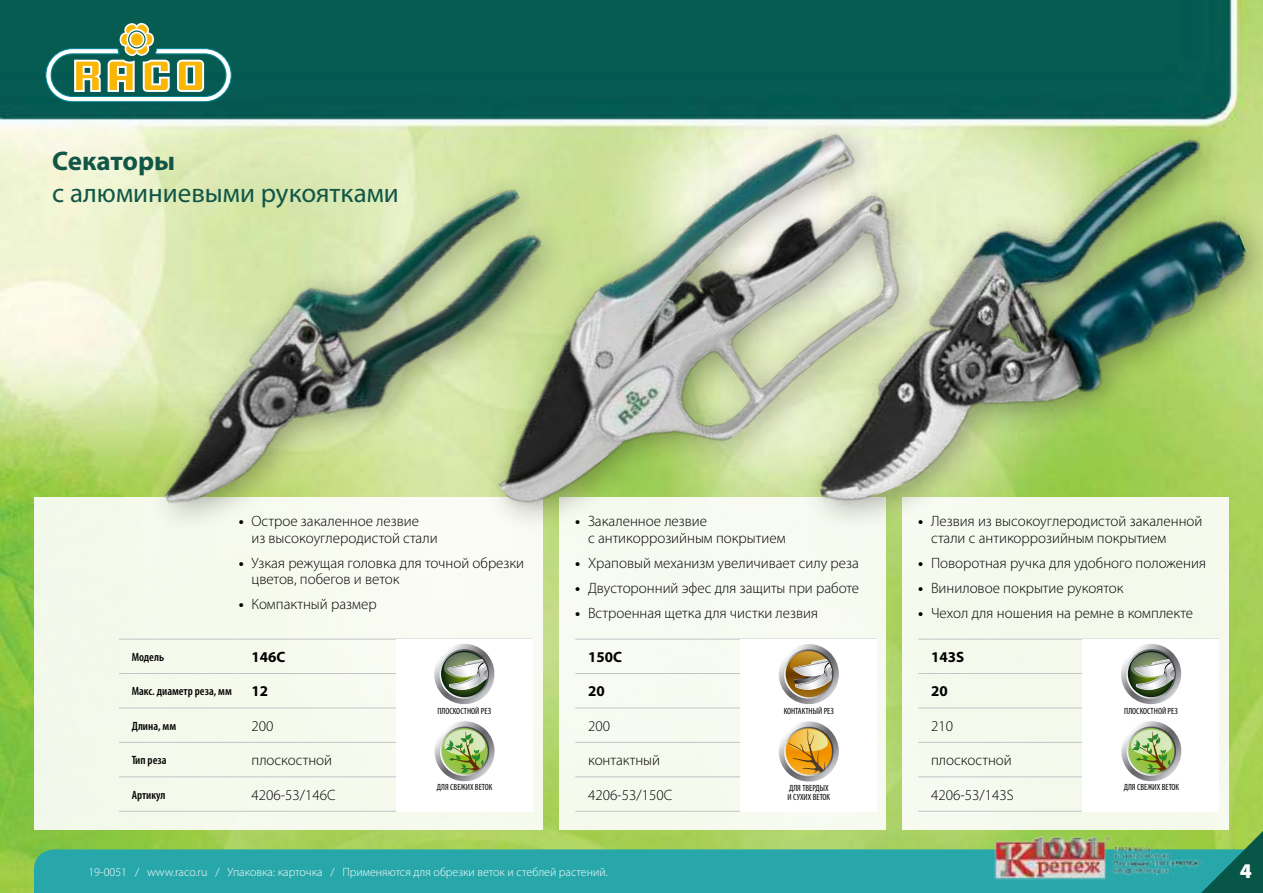
<style>
.page{position:relative;width:1263px;height:893px;background:#fff}
.page>*{position:absolute;margin:0;border:0;box-sizing:border-box;transform-origin:0 0}
.t1{font:27px "Myriad Pro";color:#115647}
.t2{font:700 27px "Myriad Pro";color:#115647}
.t3{font:900 21px "Myriad Pro";color:#fff}
.t4{font:300 15px/16.5px "Myriad Pro";color:#000}
.t5{font:700 15px "Myriad Pro";color:#000}
.t6{font:300 12px "Myriad Pro";color:#fff}
.t7{font:600 condensed 12px "Myriad Pro";color:#000}
.t8{font:condensed 9px/9px "Myriad Pro";color:#000}
.s1{font-weight:700}
</style>
<div class="page">
<img style="left:0;top:0;width:1263px;height:893px">
<div style="left:34px;top:497px;width:508px;height:333px;background:#f6faed"></div>
<div style="left:559px;top:497px;width:326px;height:333px;background:#f7faf0"></div>
<div style="left:902px;top:497px;width:327px;height:333px;background:#f4f9ed"></div>
<hr style="left:119px;top:673px;width:120px;height:1px;background:#c3c5c7">
<hr style="left:119px;top:708px;width:120px;height:1px;background:#c3c5c7">
<hr style="left:239px;top:708px;width:293px;height:1px;background:#c3c5c7">
<hr style="left:575px;top:708px;width:302px;height:1px;background:#c3c5c7">
<hr style="left:918px;top:708px;width:301px;height:1px;background:#c3c5c7">
<hr style="left:119px;top:742px;width:120px;height:1px;background:#c3c5c7">
<hr style="left:239px;top:742px;width:293px;height:1px;background:#c3c5c7">
<hr style="left:575px;top:742px;width:302px;height:1px;background:#c3c5c7">
<hr style="left:918px;top:742px;width:301px;height:1px;background:#c3c5c7">
<hr style="left:119px;top:776px;width:120px;height:1px;background:#c3c5c7">
<hr style="left:239px;top:776px;width:293px;height:1px;background:#c3c5c7">
<hr style="left:575px;top:776px;width:302px;height:1px;background:#c3c5c7">
<hr style="left:918px;top:776px;width:301px;height:1px;background:#c3c5c7">
<hr style="left:119px;top:811px;width:120px;height:1px;background:#c3c5c7">
<hr style="left:239px;top:811px;width:293px;height:1px;background:#c3c5c7">
<hr style="left:575px;top:811px;width:302px;height:1px;background:#c3c5c7">
<hr style="left:918px;top:811px;width:301px;height:1px;background:#c3c5c7">
<hr style="left:119px;top:639px;width:120px;height:1px;background:#c3c5c7">
<hr style="left:239px;top:639px;width:293px;height:1px;background:#c3c5c7">
<hr style="left:575px;top:639px;width:302px;height:1px;background:#c3c5c7">
<hr style="left:918px;top:639px;width:301px;height:1px;background:#c3c5c7">
<hr style="left:239px;top:673px;width:293px;height:1px;background:#c3c5c7">
<hr style="left:575px;top:673px;width:302px;height:1px;background:#c3c5c7">
<hr style="left:918px;top:673px;width:301px;height:1px;background:#c3c5c7">
<img style="left:440px;top:119px;width:506px;height:447px">
<div style="left:145px;top:169px;width:427px;height:365px;background:#000;opacity:.32"></div>
<img style="left:110px;top:183px;width:465px;height:329px">
<div style="left:800px;top:120px;width:463px;height:412px;background:#000;opacity:.32"></div>
<img style="left:750px;top:135px;width:513px;height:378px">
<div style="left:34px;top:849px;width:1167px;height:44px;background:#27a7a9"></div>
<div style="left:740px;top:639px;width:137px;height:172px;background:#fff"></div>
<svg style="left:779px;top:721px;width:60px;height:61px"></svg>
<svg style="left:779px;top:644px;width:60px;height:60px"></svg>
<div style="left:396px;top:639px;width:136px;height:172px;background:#fff"></div>
<svg style="left:434px;top:721px;width:61px;height:61px"></svg>
<svg style="left:434px;top:644px;width:61px;height:61px"></svg>
<div style="left:1083px;top:639px;width:136px;height:172px;background:#fff"></div>
<svg style="left:1121px;top:721px;width:61px;height:61px"></svg>
<svg style="left:1121px;top:644px;width:61px;height:61px"></svg>
<svg style="left:45px;top:19px;width:187px;height:83px;background:#5a8b6e"></svg>
<svg style="left:1201px;top:831px;width:62px;height:62px;background:#36875f"></svg>
<img style="left:993px;top:833px;width:211px;height:47px">
<h1 class="t2" style="left:52px;top:143px;width:124px">Секаторы</h1>
<h1 class="t1" style="left:52px;top:176px;width:348px">с алюминиевыми рукоятками</h1>
<p class="t4" style="left:251px;top:513px;width:188px;text-indent:-13px"><span class="s1">•</span> Острое закаленное лезвие<br>из высокоуглеродистой стали</p>
<p class="t4" style="left:251px;top:554px;width:274px;text-indent:-13px"><span class="s1">•</span> Узкая режущая головка для точной обрезки цветов, побегов и веток</p>
<p class="t4" style="left:239px;top:596px;width:139px"><span class="s1">•</span> Компактный размер</p>
<p class="t4" style="left:588px;top:513px;width:199px;text-indent:-13px"><span class="s1">•</span> Закаленное лезвие<br>с антикоррозийным покрытием</p>
<p class="t4" style="left:575px;top:554px;width:285px"><span class="s1">•</span> Храповый механизм увеличивает силу реза</p>
<p class="t4" style="left:575px;top:579px;width:285px"><span class="s1">•</span> Двусторонний эфес для защиты при работе</p>
<p class="t4" style="left:575px;top:604px;width:244px"><span class="s1">•</span> Встроенная щетка для чистки лезвия</p>
<p class="t4" style="left:931px;top:513px;width:273px;text-indent:-13px"><span class="s1">•</span> Лезвия из высокоуглеродистой закаленной стали с антикоррозийным покрытием</p>
<p class="t4" style="left:918px;top:554px;width:289px"><span class="s1">•</span> Поворотная ручка для удобного положения</p>
<p class="t4" style="left:918px;top:579px;width:207px"><span class="s1">•</span> Виниловое покрытие рукояток</p>
<p class="t4" style="left:918px;top:604px;width:276px"><span class="s1">•</span> Чехол для ношения на ремне в комплекте</p>
<p class="t7" style="left:132px;top:650px;width:34px">Модель</p>
<p class="t5" style="left:251px;top:647px;width:35px">146C</p>
<p class="t5" style="left:588px;top:647px;width:35px">150C</p>
<p class="t5" style="left:931px;top:647px;width:35px">143S</p>
<p class="t7" style="left:132px;top:685px;width:102px">Макс. диаметр реза, мм</p>
<p class="t5" style="left:251px;top:681px;width:18px">12</p>
<p class="t5" style="left:588px;top:681px;width:18px">20</p>
<p class="t5" style="left:931px;top:681px;width:18px">20</p>
<p class="t7" style="left:132px;top:719px;width:46px">Длина, мм</p>
<p class="t4" style="left:251px;top:717px;width:23px">200</p>
<p class="t4" style="left:588px;top:717px;width:23px">200</p>
<p class="t4" style="left:931px;top:717px;width:23px">210</p>
<p class="t7" style="left:132px;top:753px;width:36px">Тип реза</p>
<p class="t4" style="left:251px;top:752px;width:82px">плоскостной</p>
<p class="t4" style="left:588px;top:752px;width:74px">контактный</p>
<p class="t4" style="left:931px;top:752px;width:82px">плоскостной</p>
<p class="t7" style="left:132px;top:788px;width:35px">Артикул</p>
<p class="t4" style="left:251px;top:786px;width:86px">4206-53/146C</p>
<p class="t4" style="left:588px;top:786px;width:86px">4206-53/150C</p>
<p class="t4" style="left:931px;top:786px;width:84px">4206-53/143S</p>
<p class="t8" style="left:437px;top:706px;width:55px">ПЛОСКОСТНОЙ РЕЗ</p>
<p class="t8" style="left:784px;top:706px;width:52px">КОНТАКТНЫЙ РЕЗ</p>
<p class="t8" style="left:437px;top:783px;width:57px">ДЛЯ СВЕЖИХ ВЕТОК</p>
<p class="t8" style="left:787px;top:784px;width:44px">ДЛЯ ТВЕРДЫХ<br>И СУХИХ ВЕТОК</p>
<p class="t8" style="left:1124px;top:706px;width:55px">ПЛОСКОСТНОЙ РЕЗ</p>
<p class="t8" style="left:1124px;top:783px;width:57px">ДЛЯ СВЕЖИХ ВЕТОК</p>
<p class="t6" style="left:88px;top:865px;width:521px">19-0051 / www.raco.ru / Упаковка: карточка / Применяются для обрезки веток и стеблей растений.</p>
<h2 class="t3" style="left:1240px;top:856px;width:14px">4</h2>
</div>
